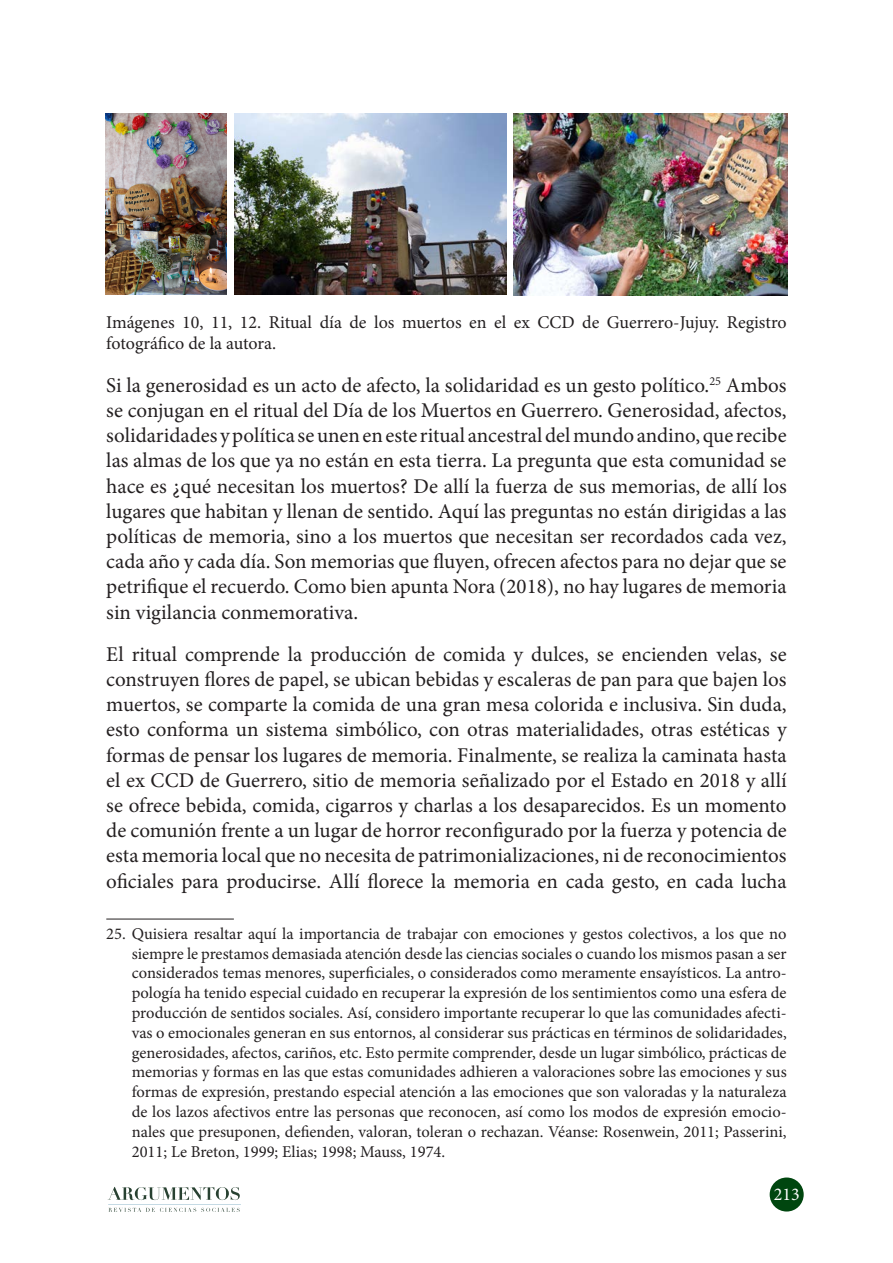
<style>
.page{position:relative;width:893px;height:1263px;background:#fff}
.page>*{position:absolute;margin:0;border:0;box-sizing:border-box;transform-origin:0 0}
.texto_argumentos{font:21px/25.2px "Minion Pro";color:#231f20;text-align:justify}
.fuentes_base_cuadro{font:18px/21.6px "Minion Pro";color:#231f20}
.t1{font:18px "Minion Pro";color:#fff}
.nota_pie{font:16.5px/19.8px "Minion Pro";color:#231f20;text-align:justify}
</style>
<div class="page">
<div style="left:770px;top:1177px;width:34px;height:34px;background:#00460f;border-radius:50%"></div>
<svg style="left:108px;top:1187px;width:133px;height:25px"></svg>
<img style="left:106px;top:113px;width:121px;height:182px">
<img style="left:234px;top:113px;width:272px;height:181px">
<img style="left:513px;top:113px;width:274px;height:183px">
<hr style="left:106px;top:919px;width:128px;height:1px;background:#231f20">
<p class="fuentes_base_cuadro" style="left:106px;top:311px;width:682px">Imágenes 10, 11, 12. Ritual día de los muertos en el ex CCD de Guerrero-Jujuy. Registro fotográfico de la autora.</p>
<p class="texto_argumentos" style="left:106px;top:372px;width:682px">Si la generosidad es un acto de afecto, la solidaridad es un gesto político.<sup>25</sup> Ambos se conjugan en el ritual del Día de los Muertos en Guerrero. Generosidad, afectos, solidaridades y política se unen en este ritual ancestral del mundo andino, que recibe las almas de los que ya no están en esta tierra. La pregunta que esta comunidad se hace es ¿qué necesitan los muertos? De allí la fuerza de sus memorias, de allí los lugares que habitan y llenan de sentido. Aquí las preguntas no están dirigidas a las políticas de memoria, sino a los muertos que necesitan ser recordados cada vez, cada año y cada día. Son memorias que fluyen, ofrecen afectos para no dejar que se petrifique el recuerdo. Como bien apunta Nora (2018), no hay lugares de memoria sin vigilancia conmemorativa.</p>
<p class="texto_argumentos" style="left:106px;top:641px;width:682px">El ritual comprende la producción de comida y dulces, se encienden velas, se construyen flores de papel, se ubican bebidas y escaleras de pan para que bajen los muertos, se comparte la comida de una gran mesa colorida e inclusiva. Sin duda, esto conforma un sistema simbólico, con otras materialidades, otras estéticas y formas de pensar los lugares de memoria. Finalmente, se realiza la caminata hasta el ex CCD de Guerrero, sitio de memoria señalizado por el Estado en 2018 y allí se ofrece bebida, comida, cigarros y charlas a los desaparecidos. Es un momento de comunión frente a un lugar de horror reconfigurado por la fuerza y potencia de esta memoria local que no necesita de patrimonializaciones, ni de reconocimientos oficiales para producirse. Allí florece la memoria en cada gesto, en cada lucha</p>
<p class="nota_pie" style="left:132px;top:924px;width:656px;text-indent:-26px">25. Quisiera resaltar aquí la importancia de trabajar con emociones y gestos colectivos, a los que no siempre le prestamos demasiada atención desde las ciencias sociales o cuando los mismos pasan a ser considerados temas menores, superficiales, o considerados como meramente ensayísticos. La antro&shy;pología ha tenido especial cuidado en recuperar la expresión de los sentimientos como una esfera de producción de sentidos sociales. Así, considero importante recuperar lo que las comunidades afecti&shy;vas o emocionales generan en sus entornos, al considerar sus prácticas en términos de solidaridades, generosidades, afectos, cariños, etc. Esto permite comprender, desde un lugar simbólico, prácticas de memorias y formas en las que estas comunidades adhieren a valoraciones sobre las emociones y sus formas de expresión, prestando especial atención a las emociones que son valoradas y la naturaleza de los lazos afectivos entre las personas que reconocen, así como los modos de expresión emocio&shy;nales que presuponen, defienden, valoran, toleran o rechazan. Véanse: Rosenwein, 2011; Passerini, 2011; Le Breton, 1999; Elias; 1998; Mauss, 1974.</p>
<p class="t1" style="left:774px;top:1182px;width:27px">213</p>
</div>
